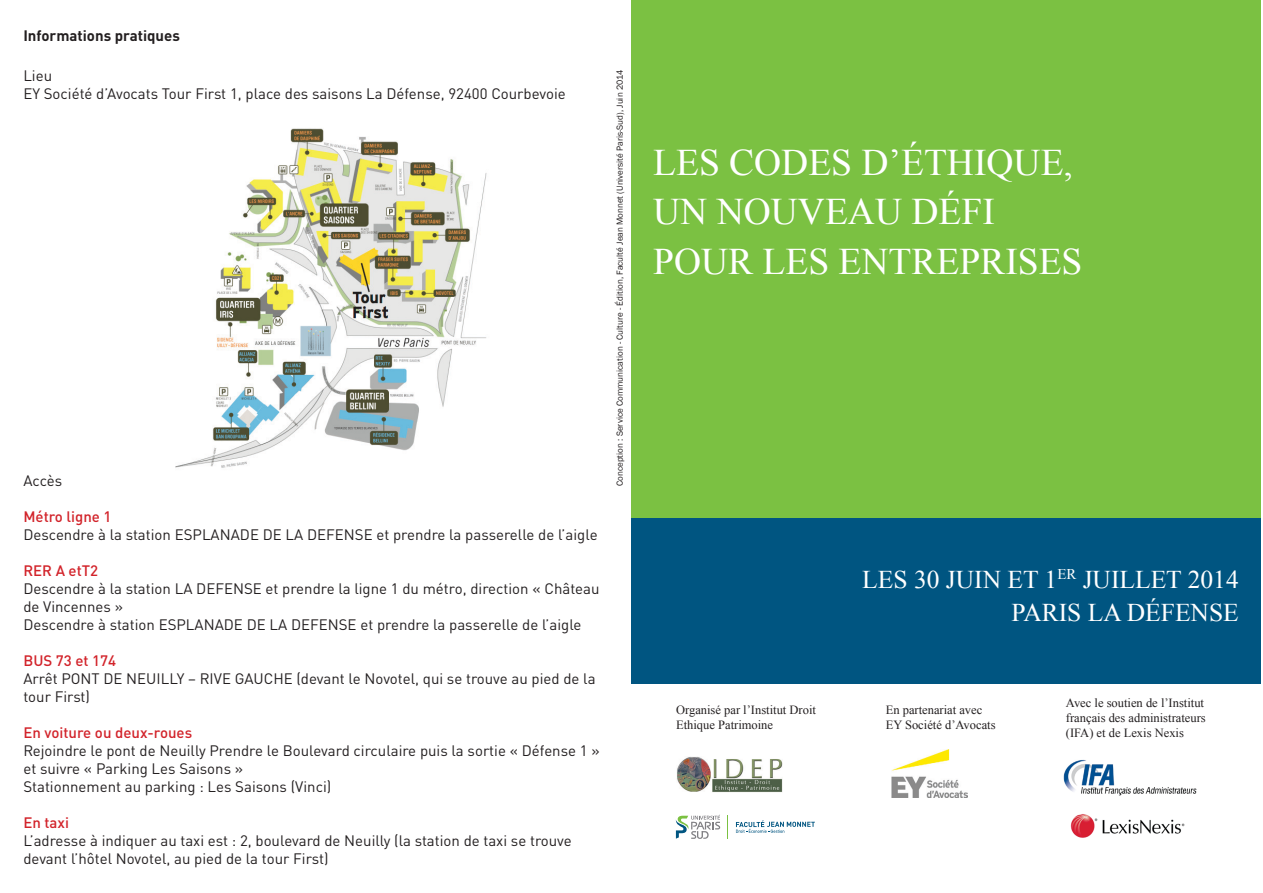
<style>
.page{position:relative;width:1263px;height:893px;background:#fff}
.page>*{position:absolute;margin:0;border:0;box-sizing:border-box;transform-origin:0 0}
.t1{font:37.5px "Times New Roman";color:#fff}
.t2{font:25.5px "Times New Roman";color:#fff}
.t3{font:15px/18px "DINOT";color:#231f20}
.t4{font:500 15px "DINOT";color:#d2232a}
.t5{font:700 15px "DINOT";color:#231f20}
.t6{font:12.45px/15px "Times New Roman";color:#231f20}
.t7{font:9px "Franklin Gothic";color:#231f20}
</style>
<div class="page">
<div style="left:631px;top:0;width:630px;height:518px;background:#7bc142"></div>
<div style="left:631px;top:518px;width:630px;height:166px;background:#005581"></div>
<img style="left:677px;top:757px;width:105px;height:35px">
<img style="left:892px;top:750px;width:76px;height:47px">
<img style="left:1063px;top:759px;width:134px;height:37px">
<img style="left:1070px;top:814px;width:115px;height:24px">
<svg style="left:676px;top:815px;width:44px;height:24px"></svg>
<svg style="left:736px;top:820px;width:79px;height:13px"></svg>
<img style="left:175px;top:128px;width:312px;height:340px">
<p class="t5" style="left:23px;top:26px;width:158px">Informations pratiques</p>
<p class="t3" style="left:23px;top:66px;width:30px">Lieu</p>
<p class="t3" style="left:23px;top:84px;width:544px">EY Société d’Avocats Tour First 1, place des saisons La Défense, 92400 Courbevoie</p>
<p class="t3" style="left:23px;top:471px;width:40px">Accès</p>
<p class="t4" style="left:23px;top:507px;width:90px">Métro ligne 1</p>
<p class="t3" style="left:23px;top:525px;width:576px">Descendre à la station ESPLANADE DE LA DEFENSE et prendre la passerelle de l’aigle</p>
<p class="t4" style="left:23px;top:561px;width:76px">RER A etT2</p>
<p class="t3" style="left:23px;top:579px;width:578px">Descendre à la station LA DEFENSE et prendre la ligne 1 du métro, direction « Château de Vincennes »</p>
<p class="t3" style="left:23px;top:615px;width:560px">Descendre à station ESPLANADE DE LA DEFENSE et prendre la passerelle de l’aigle</p>
<p class="t4" style="left:23px;top:651px;width:94px">BUS 73 et 174</p>
<p class="t3" style="left:23px;top:669px;width:574px">Arrêt PONT DE NEUILLY – RIVE GAUCHE (devant le Novotel, qui se trouve au pied de la tour First)</p>
<p class="t4" style="left:23px;top:723px;width:170px">En voiture ou deux-roues</p>
<p class="t3" style="left:23px;top:741px;width:578px">Rejoindre le pont de Neuilly Prendre le Boulevard circulaire puis la sortie « Défense 1 » et suivre « Parking Les Saisons »</p>
<p class="t3" style="left:23px;top:777px;width:309px">Stationnement au parking : Les Saisons (Vinci)</p>
<p class="t4" style="left:23px;top:813px;width:47px">En taxi</p>
<p class="t3" style="left:23px;top:831px;width:550px">L’adresse à indiquer au taxi est : 2, boulevard de Neuilly (la station de taxi se trouve devant l’hôtel Novotel, au pied de la tour First)</p>
<p class="t7" style="left:614px;top:486px;width:418px;rotate:-90deg">Conception : Service Communication - Culture - Édition, Faculté Jean Monnet (Université Paris-Sud), Juin 2014</p>
<p class="t1" style="left:653px;top:137px;width:421px">LES CODES D’ÉTHIQUE,</p>
<p class="t1" style="left:653px;top:187px;width:343px">UN NOUVEAU DÉFI</p>
<p class="t1" style="left:653px;top:236px;width:431px">POUR LES ENTREPRISES</p>
<p class="t6" style="left:676px;top:702px;width:141px">Organisé par l’Institut Droit</p>
<p class="t6" style="left:676px;top:717px;width:99px">Ethique Patrimoine</p>
<p class="t2" style="left:862px;top:562px;width:378px">LES 30 JUIN ET 1<sup>ER</sup> JUILLET 2014</p>
<p class="t2" style="left:1011px;top:595px;width:229px">PARIS LA DÉFENSE</p>
<p class="t6" style="left:886px;top:702px;width:98px">En partenariat avec</p>
<p class="t6" style="left:886px;top:717px;width:111px">EY Société d’Avocats</p>
<p class="t6" style="left:1066px;top:695px;width:141px">Avec le soutien de l’Institut français des administrateurs (IFA) et de Lexis Nexis</p>
</div>
